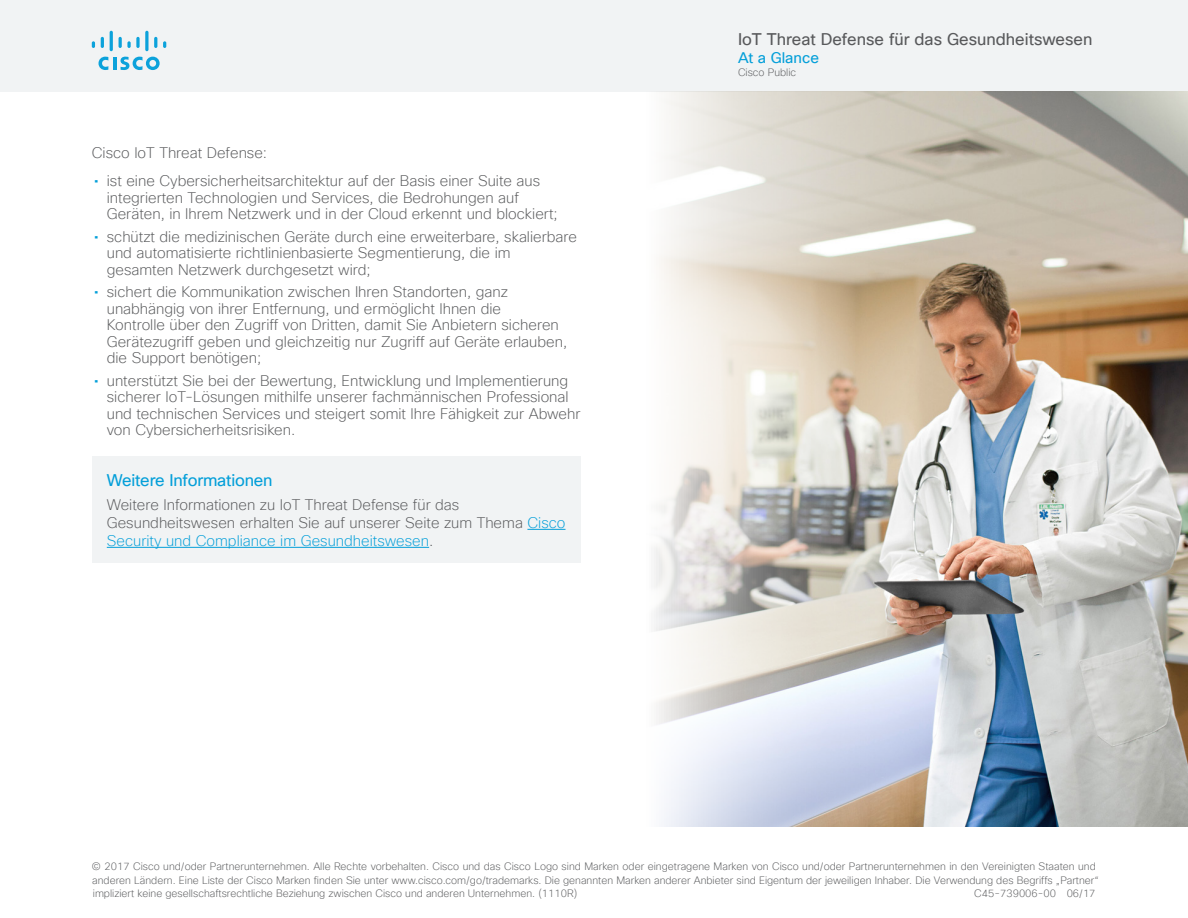
<style>
.page{position:relative;width:1188px;height:918px;background:#fff}
.page>*{position:absolute;margin:0;border:0;box-sizing:border-box;transform-origin:0 0}
.t1{font:16.5px "Cisco Sans TT";color:#58595b}
.t2{font:16.5px "Cisco Sans TT";letter-spacing:-.01em;color:#049fd9}
.Body{font:200 15px/16.5px "Cisco Sans TT";color:#58595b}
.t3{font:15px "Cisco Sans TT";color:#049fd9}
.Confidentiality{font:200 10.5px/13.5px "Cisco Sans TT";color:#58595b}
.s1{font-weight:400;color:#049fd9}
.s2{color:#049fd9}
</style>
<div class="page">
<div style="left:0;top:0;width:1188px;height:92px;background:#f1f3f4"></div>
<svg style="left:99px;top:57px;width:61px;height:13px"></svg>
<svg style="left:92px;top:41px;width:3px;height:7px"></svg>
<svg style="left:101px;top:37px;width:3px;height:11px"></svg>
<hr style="left:110px;top:31px;width:3px;height:20px;background:#0ca2db;border-radius:2px">
<svg style="left:119px;top:37px;width:12px;height:11px"></svg>
<svg style="left:136px;top:37px;width:4px;height:11px"></svg>
<svg style="left:145px;top:31px;width:4px;height:20px"></svg>
<svg style="left:154px;top:37px;width:3px;height:11px"></svg>
<svg style="left:163px;top:41px;width:3px;height:7px"></svg>
<div style="left:92px;top:456px;width:488px;height:106px;background:#f1f3f4"></div>
<hr style="left:527px;top:529px;width:39px;height:1px;background:#049fd9">
<hr style="left:107px;top:547px;width:322px;height:1px;background:#049fd9">
<img style="left:563px;top:92px;width:625px;height:734px">
<p class="Body" style="left:92px;top:145px;width:177px">Cisco IoT Threat Defense:</p>
<p class="Body" style="left:107px;top:173px;width:453px;text-indent:-13px"><span class="s1">•</span> ist eine Cybersicherheitsarchitektur auf der Basis einer Suite aus integrierten Technologien und Services, die Bedrohungen auf<br>Geräten, in Ihrem Netzwerk und in der Cloud erkennt und blockiert;</p>
<p class="Body" style="left:107px;top:229px;width:472px;text-indent:-13px"><span class="s1">•</span> schützt die medizinischen Geräte durch eine erweiterbare, skalierbare und automatisierte richtlinienbasierte Segmentierung, die im gesamten Netzwerk durchgesetzt wird;</p>
<p class="Body" style="left:107px;top:284px;width:462px;text-indent:-13px"><span class="s1">•</span> sichert die Kommunikation zwischen Ihren Standorten, ganz unabhängig von ihrer Entfernung, und ermöglicht Ihnen die<br>Kontrolle über den Zugriff von Dritten, damit Sie Anbietern sicheren Gerätezugriff geben und gleichzeitig nur Zugriff auf Geräte erlauben, die Support benötigen;</p>
<p class="Body" style="left:107px;top:373px;width:475px;text-indent:-13px"><span class="s1">•</span> unterstützt Sie bei der Bewertung, Entwicklung und Implementierung sicherer IoT-Lösungen mithilfe unserer fachmännischen Professional und technischen Services und steigert somit Ihre Fähigkeit zur Abwehr von Cybersicherheitsrisiken.</p>
<p class="t2" style="left:107px;top:469px;width:167px">Weitere Informationen</p>
<p class="Body" style="left:107px;top:496px;width:460px;line-height:18px">Weitere Informationen zu IoT Threat Defense für das<br>Gesundheitswesen erhalten Sie auf unserer Seite zum Thema <span class="s2">Cisco<br>Security und Compliance im Gesundheitswesen</span>.</p>
<p class="t1" style="left:738px;top:28px;width:356px">IoT Threat Defense für das Gesundheitswesen</p>
<p class="t3" style="left:738px;top:48px;width:83px">At a Glance</p>
<p class="Confidentiality" style="left:738px;top:66px;width:60px">Cisco Public</p>
<p class="Confidentiality" style="left:92px;top:860px;width:1008px">© 2017 Cisco und/oder Partnerunternehmen. Alle Rechte vorbehalten. Cisco und das Cisco Logo sind Marken oder eingetragene Marken von Cisco und/oder Partnerunternehmen in den Vereinigten Staaten und anderen Ländern. Eine Liste der Cisco Marken finden Sie unter www.cisco.com/go/trademarks. Die genannten Marken anderer Anbieter sind Eigentum der jeweiligen Inhaber. Die Verwendung des Begriffs „Partner“ impliziert keine gesellschaftsrechtliche Beziehung zwischen Cisco und anderen Unternehmen. (1110R)</p>
<p class="Confidentiality" style="left:974px;top:887px;width:123px">C45-739006-00 06/17</p>
</div>
